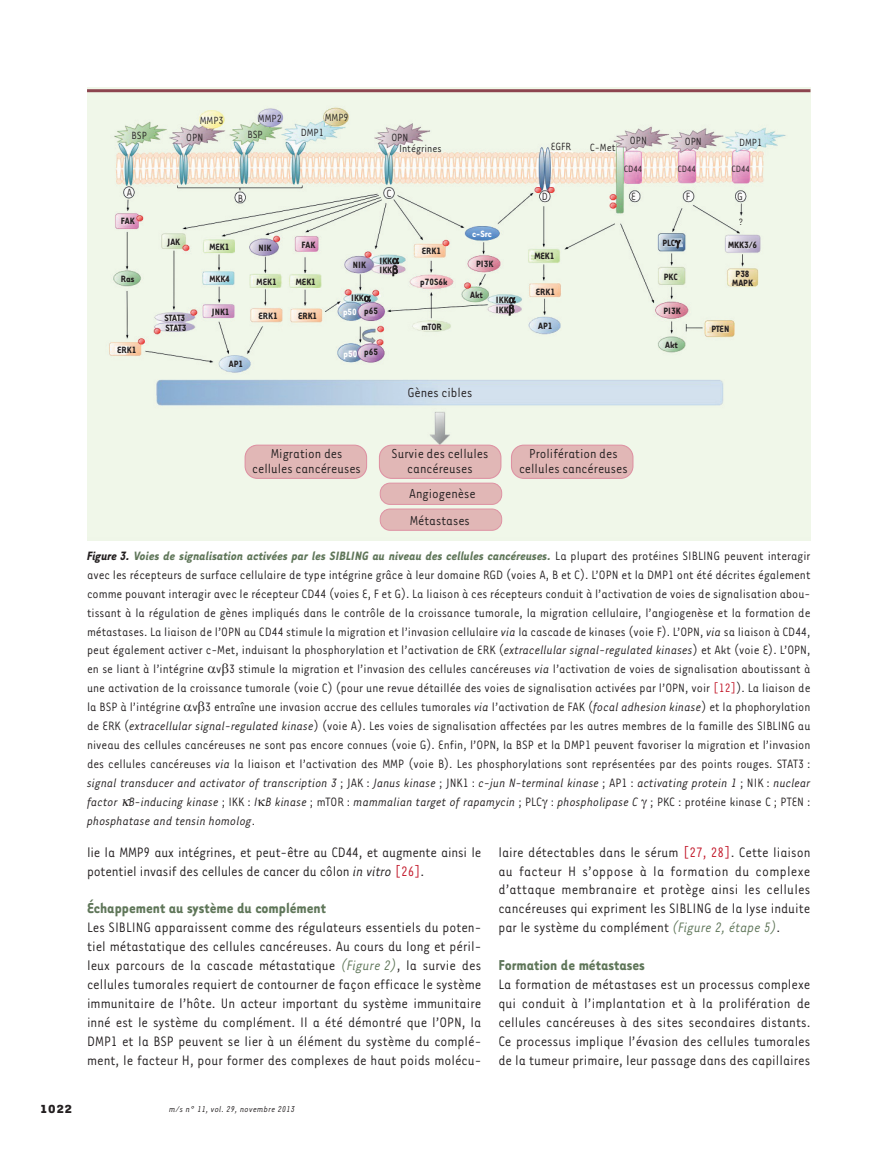
<style>
.page{position:relative;width:894px;height:1151px;background:#fff}
.page>*{position:absolute;margin:0;border:0;box-sizing:border-box;transform-origin:0 0}
.t1{font:700 16.5px "Tarzana Narrow";color:#5f7659}
.t2{font:15.75px/18.9px "Tarzana Narrow";color:#231f20;text-align:justify}
.t3{font:15px/15px "Tarzana Narrow";color:#231f20;text-align:center}
.t4{font:13.95px/18.9px "Tarzana Narrow";color:#231f20;text-align:justify}
.t5{font:700 13.5px "Tarzana Wide";color:#231f20}
.t6{font:12px/11.2px "Tarzana Narrow";color:#231f20}
.t7{font:700 10.5px/10.2px "Tarzana Narrow";color:#231f20}
.t8{font:700 10.5px "Tarzana Narrow";color:#fff}
.t9{font:10.5px "Tarzana Narrow";color:#231f20}
.t10{font:italic 9.75px "Tarzana Narrow";letter-spacing:.025em;color:#231f20}
.s1{color:#231f20}
.s2{font-weight:700;font-style:italic}
.s3{font-weight:700;font-style:italic;color:#5f7659}
.s4{font-style:italic}
.s5{color:#c11527}
.s6{font-style:italic;color:#5f7659}
</style>
<div class="page">
<img style="left:87px;top:87px;width:724px;height:449px">
<div style="left:245px;top:445px;width:121px;height:33px;background:#e1b7b6;border-radius:12px"></div>
<div style="left:244px;top:444px;width:123px;height:35px;border:1px solid #de92a3;border-radius:12px"></div>
<div style="left:379px;top:445px;width:121px;height:33px;background:#e1b7b6;border-radius:12px"></div>
<div style="left:379px;top:444px;width:122px;height:35px;border:1px solid #de92a3;border-radius:12px"></div>
<div style="left:511px;top:445px;width:121px;height:33px;background:#e1b7b6;border-radius:12px"></div>
<div style="left:511px;top:444px;width:122px;height:35px;border:1px solid #de92a3;border-radius:12px"></div>
<div style="left:380px;top:483px;width:121px;height:21px;background:#e1b7b6;border-radius:10px"></div>
<div style="left:379px;top:482px;width:123px;height:22px;border:1px solid #de92a3;border-radius:10px"></div>
<div style="left:380px;top:509px;width:121px;height:21px;background:#e1b7b6;border-radius:10px"></div>
<div style="left:379px;top:508px;width:123px;height:22px;border:1px solid #de92a3;border-radius:10px"></div>
<hr style="left:87px;top:89px;width:723px;height:3px;background:#8d454f">
<svg style="left:364px;top:295px;width:7px;height:7px"></svg>
<svg style="left:392px;top:258px;width:7px;height:18px"></svg>
<svg style="left:508px;top:297px;width:7px;height:18px"></svg>
<svg style="left:674px;top:240px;width:6px;height:8px"></svg>
<p class="t6" style="left:200px;top:115px;width:25px">MMP3</p>
<p class="t6" style="left:258px;top:114px;width:25px">MMP2</p>
<p class="t6" style="left:324px;top:113px;width:25px">MMP9</p>
<p class="t6" style="left:300px;top:128px;width:25px">DMP1</p>
<p class="t6" style="left:131px;top:131px;width:17px">BSP</p>
<p class="t6" style="left:247px;top:129px;width:17px">BSP</p>
<p class="t6" style="left:186px;top:132px;width:18px">OPN</p>
<p class="t6" style="left:399px;top:133px;width:44px;text-indent:-8px">OPN<br>Intégrines</p>
<p class="t6" style="left:550px;top:142px;width:22px">EGFR</p>
<p class="t6" style="left:589px;top:142px;width:27px">C-Met</p>
<p class="t6" style="left:629px;top:135px;width:18px">OPN</p>
<p class="t6" style="left:684px;top:137px;width:18px">OPN</p>
<p class="t6" style="left:738px;top:138px;width:25px">DMP1</p>
<p class="t9" style="left:623px;top:166px;width:20px">CD44</p>
<p class="t9" style="left:677px;top:166px;width:20px">CD44</p>
<p class="t9" style="left:731px;top:166px;width:20px">CD44</p>
<p class="t6" style="left:127px;top:188px;width:7px">A</p>
<p class="t6" style="left:238px;top:194px;width:7px">B</p>
<p class="t6" style="left:386px;top:189px;width:7px">C</p>
<p class="t6" style="left:541px;top:192px;width:8px">D</p>
<p class="t6" style="left:631px;top:192px;width:6px">E</p>
<p class="t6" style="left:685px;top:192px;width:6px">F</p>
<p class="t6" style="left:737px;top:192px;width:7px">G</p>
<p class="t7" style="left:121px;top:216px;width:15px">FAK</p>
<p class="t9" style="left:738px;top:218px;width:6px">?</p>
<p class="t7" style="left:121px;top:275px;width:15px">Ras</p>
<p class="t7" style="left:117px;top:345px;width:21px">ERK1</p>
<p class="t7" style="left:167px;top:237px;width:14px">JAK</p>
<p class="t7" style="left:164px;top:313px;width:23px">STAT3<br>STAT3</p>
<p class="t7" style="left:209px;top:242px;width:22px">MEK1</p>
<p class="t7" style="left:209px;top:274px;width:22px">MKK4</p>
<p class="t7" style="left:212px;top:308px;width:19px">JNK1</p>
<p class="t7" style="left:258px;top:243px;width:15px">NIK</p>
<p class="t7" style="left:301px;top:241px;width:15px">FAK</p>
<p class="t7" style="left:256px;top:277px;width:22px">MEK1</p>
<p class="t7" style="left:296px;top:277px;width:22px">MEK1</p>
<p class="t7" style="left:258px;top:311px;width:21px">ERK1</p>
<p class="t7" style="left:298px;top:311px;width:21px">ERK1</p>
<p class="t7" style="left:229px;top:360px;width:16px">AP1</p>
<p class="t7" style="left:353px;top:261px;width:15px">NIK</p>
<p class="t7" style="left:351px;top:294px;width:14px">IKK</p>
<p class="t7" style="left:379px;top:256px;width:14px">IKK</p>
<p class="t7" style="left:379px;top:266px;width:14px">IKK</p>
<p class="t8" style="left:343px;top:308px;width:36px">p50 <span class="s1">p65</span></p>
<p class="t7" style="left:364px;top:348px;width:15px">p65</p>
<p class="t8" style="left:343px;top:350px;width:15px">p50</p>
<p class="t7" style="left:422px;top:247px;width:21px">ERK1</p>
<p class="t7" style="left:420px;top:278px;width:29px">p70S6k</p>
<p class="t7" style="left:421px;top:322px;width:22px">mTOR</p>
<p class="t8" style="left:472px;top:230px;width:21px">c-Src</p>
<p class="t7" style="left:476px;top:260px;width:19px">PI3K</p>
<p class="t7" style="left:470px;top:290px;width:14px">Akt</p>
<p class="t7" style="left:496px;top:295px;width:14px">IKK</p>
<p class="t7" style="left:496px;top:305px;width:14px">IKK</p>
<p class="t3" style="left:407px;top:386px;width:66px">Gènes cibles</p>
<p class="t7" style="left:534px;top:252px;width:22px">MEK1</p>
<p class="t7" style="left:535px;top:287px;width:21px">ERK1</p>
<p class="t7" style="left:538px;top:322px;width:16px">AP1</p>
<p class="t3" style="left:252px;top:447px;width:110px">Migration des cellules cancéreuses</p>
<p class="t3" style="left:391px;top:447px;width:98px">Survie des cellules cancéreuses</p>
<p class="t3" style="left:409px;top:480px;width:68px;line-height:27.3px;text-align:left">Angiogenèse<br>Métastases</p>
<p class="t3" style="left:519px;top:447px;width:110px">Prolifération des cellules cancéreuses</p>
<p class="t7" style="left:662px;top:238px;width:14px">PLC</p>
<p class="t7" style="left:663px;top:272px;width:15px">PKC</p>
<p class="t7" style="left:663px;top:306px;width:19px">PI3K</p>
<p class="t7" style="left:665px;top:341px;width:14px">Akt</p>
<p class="t7" style="left:728px;top:241px;width:31px">MKK3/6</p>
<p class="t7" style="left:732px;top:270px;width:22px;line-height:9px;text-align:center">P38<br>MAPK</p>
<p class="t7" style="left:711px;top:325px;width:19px">PTEN</p>
<p class="t4" style="left:87px;top:547px;width:724px"><span class="s2">Figure 3.</span> <span class="s3">Voies de signalisation activées par les SIBLING au niveau des cellules cancéreuses.</span> La plupart des protéines SIBLING peuvent interagir avec les récepteurs de surface cellulaire de type intégrine grâce à leur domaine RGD (voies A, B et C). L’OPN et la DMP1 ont été décrites également comme pouvant interagir avec le récepteur CD44 (voies E, F et G). La liaison à ces récepteurs conduit à l’activation de voies de signalisation abou&shy;tissant à la régulation de gènes impliqués dans le contrôle de la croissance tumorale, la migration cellulaire, l’angiogenèse et la formation de métastases. La liaison de l’OPN au CD44 stimule la migration et l’invasion cellulaire <span class="s4">via</span> la cascade de kinases (voie F). L’OPN, <span class="s4">via</span> sa liaison à CD44, peut également activer c-Met, induisant la phosphorylation et l’activation de ERK (<span class="s4">extracellular signal-regulated kinases</span>) et Akt (voie E). L’OPN, en se liant à l’intégrine v 3 stimule la migration et l’invasion des cellules cancéreuses <span class="s4">via</span> l’activation de voies de signalisation aboutissant à une activation de la croissance tumorale (voie C) (pour une revue détaillée des voies de signalisation activées par l’OPN, voir <span class="s5">[12]</span>). La liaison de la BSP à l’intégrine v 3 entraîne une invasion accrue des cellules tumorales <span class="s4">via</span> l’activation de FAK (<span class="s4">focal adhesion kinase</span>) et la phophorylation de ERK (<span class="s4">extracellular signal-regulated kinase</span>) (voie A). Les voies de signalisation affectées par les autres membres de la famille des SIBLING au niveau des cellules cancéreuses ne sont pas encore connues (voie G). Enfin, l’OPN, la BSP et la DMP1 peuvent favoriser la migration et l’invasion des cellules cancéreuses <span class="s4">via</span> la liaison et l’activation des MMP (voie B). Les phosphorylations sont représentées par des points rouges. STAT3 : <span class="s4">signal transducer and activator of transcription 3</span> ; JAK : <span class="s4">Janus kinase</span> ; JNK1 : <span class="s4">c-jun N-terminal kinase</span> ; AP1 : <span class="s4">activating protein 1</span> ; NIK : <span class="s4">nuclear factor B-inducing kinase</span> ; IKK : <span class="s4">I B kinase</span> ; mTOR : <span class="s4">mammalian target of rapamycin</span> ; PLC : <span class="s4">phospholipase C</span> ; PKC : protéine kinase C ; PTEN : <span class="s4">phosphatase and tensin homolog</span>.</p>
<p class="t2" style="left:87px;top:843px;width:396px">lie la MMP9 aux intégrines, et peut-être au CD44, et augmente ainsi le potentiel invasif des cellules de cancer du côlon <span class="s4">in vitro</span> <span class="s5">[26]</span>.</p>
<p class="t1" style="left:87px;top:902px;width:240px">Échappement au système du complément</p>
<p class="t2" style="left:87px;top:919px;width:396px">Les SIBLING apparaissent comme des régulateurs essentiels du poten&shy;tiel métastatique des cellules cancéreuses. Au cours du long et péril&shy;leux parcours de la cascade métastatique <span class="s6">(Figure 2)</span>, la survie des cellules tumorales requiert de contourner de façon efficace le système immunitaire de l’hôte. Un acteur important du système immunitaire inné est le système du complément. Il a été démontré que l’OPN, la DMP1 et la BSP peuvent se lier à un élément du système du complé&shy;ment, le facteur H, pour former des complexes de haut poids molécu-</p>
<p class="t5" style="left:40px;top:1103px;width:34px">1022</p>
<p class="t10" style="left:169px;top:1105px;width:127px">m/s n° 11, vol. 29, novembre 2013</p>
<p class="t2" style="left:498px;top:843px;width:313px">laire détectables dans le sérum <span class="s5">[27, 28]</span>. Cette liaison au facteur H s’oppose à la formation du complexe d’attaque membranaire et protège ainsi les cellules cancéreuses qui expriment les SIBLING de la lyse induite par le système du complément <span class="s6">(Figure 2, étape 5)</span>.</p>
<p class="t1" style="left:498px;top:959px;width:148px">Formation de métastases</p>
<p class="t2" style="left:498px;top:975px;width:313px">La formation de métastases est un processus complexe qui conduit à l’implantation et à la prolifération de cellules cancéreuses à des sites secondaires distants.<br>Ce processus implique l’évasion des cellules tumorales de la tumeur primaire, leur passage dans des capillaires</p>
</div>
